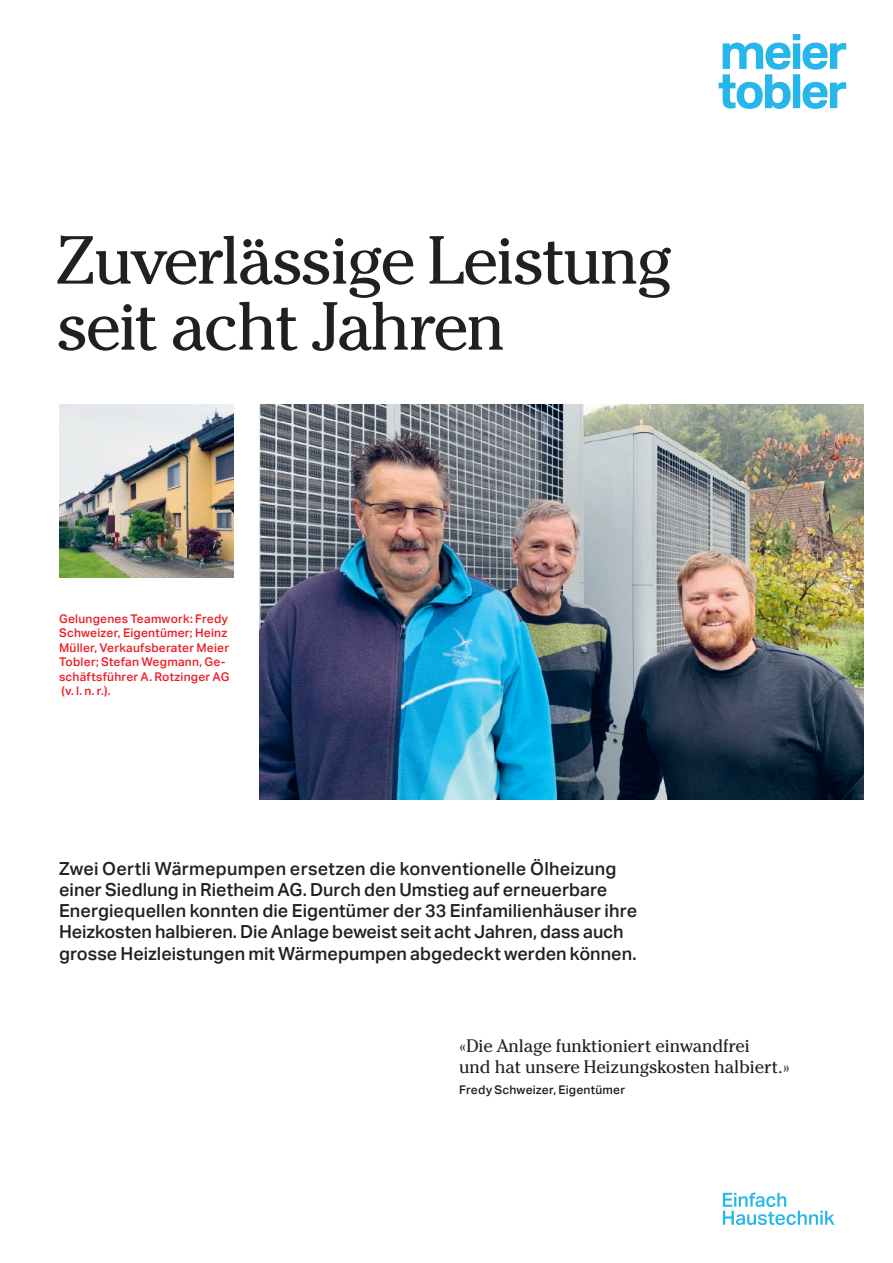
<style>
.page{position:relative;width:893px;height:1263px;background:#fff}
.page>*{position:absolute;margin:0;border:0;box-sizing:border-box;transform-origin:0 0}
.t1{font:67.5px/66px "Cheltenham ITC Pro";letter-spacing:-.03em;color:#231f20}
.t2{font:500 18px/21.3px "Aktiv Grotesk";color:#231f20}
.t3{font:18px/21px "Cheltenham ITC Pro";letter-spacing:-.005em;color:#231f20}
.t4{font:500 12px/14.4px "Aktiv Grotesk";letter-spacing:.02em;color:#ee1d23}
.t5{font:500 12px "Aktiv Grotesk";letter-spacing:.02em;color:#231f20}
</style>
<div class="page">
<img style="left:259px;top:404px;width:604px;height:395px">
<svg style="left:719px;top:34px;width:127px;height:75px"></svg>
<svg style="left:723px;top:1192px;width:112px;height:33px"></svg>
<img style="left:59px;top:404px;width:175px;height:174px">
<h1 class="t1" style="left:57px;top:226px;width:617px">Zuverlässige Leistung seit acht Jahren</h1>
<p class="t4" style="left:59px;top:612px;width:172px">Gelungenes Teamwork: Fredy<br>Schweizer, Eigentümer; Heinz<br>Müller, Verkaufsberater Meier<br>Tobler; Stefan Wegmann, Ge&shy;schäftsführer A. Rotzinger AG (v. l. n. r.).</p>
<p class="t2" style="left:59px;top:858px;width:580px">Zwei Oertli Wärmepumpen ersetzen die konventionelle Ölheizung einer Siedlung in Rietheim AG. Durch den Umstieg auf erneuerbare Energiequellen konnten die Eigentümer der 33 Einfamilienhäuser ihre Heizkosten halbieren. Die Anlage beweist seit acht Jahren, dass auch grosse Heizleistungen mit Wärmepumpen abgedeckt werden können.</p>
<p class="t3" style="left:459px;top:1035px;width:332px">«Die Anlage funktioniert einwandfrei<br>und hat unsere Heizungskosten halbiert.»</p>
<p class="t5" style="left:459px;top:1083px;width:167px">Fredy Schweizer, Eigentümer</p>
</div>
